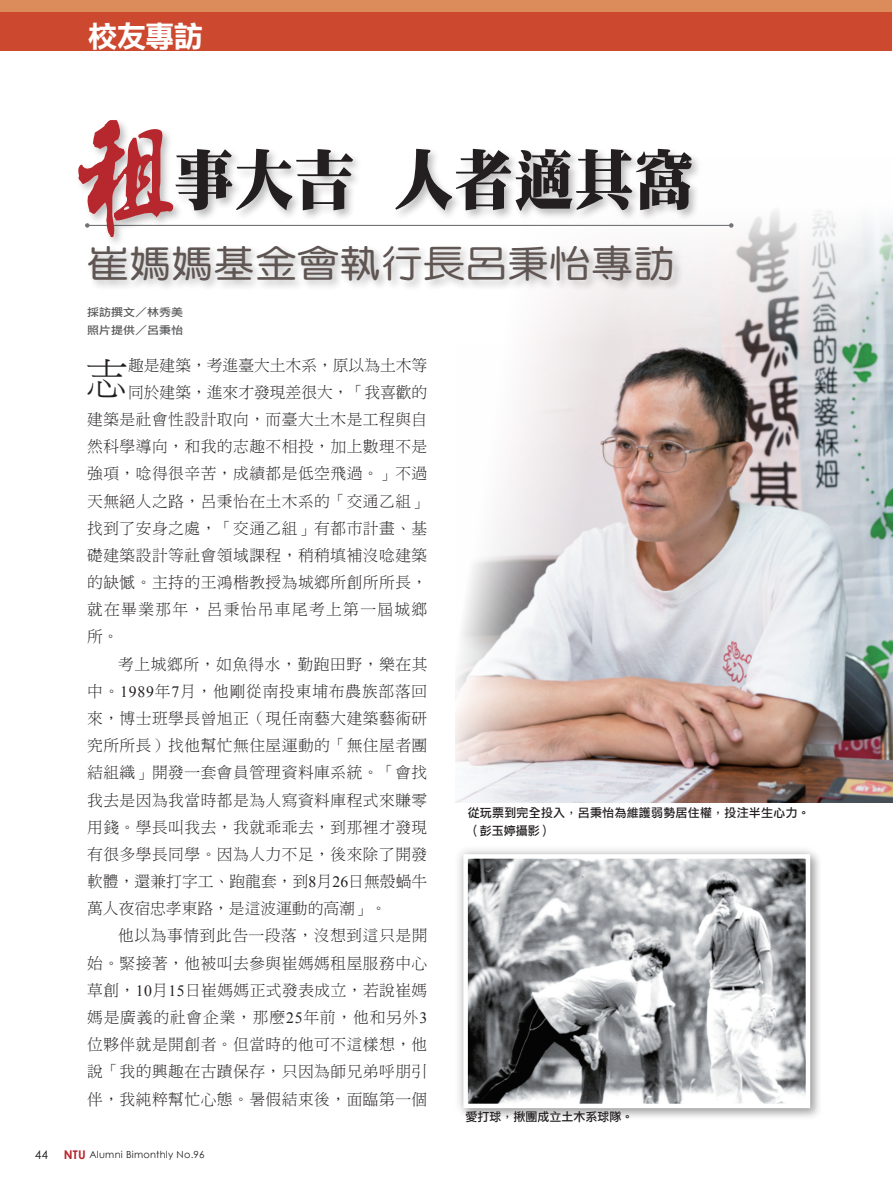
<style>
.page{position:relative;width:893px;height:1191px;background:#fff}
.page>*{position:absolute;margin:0;border:0;box-sizing:border-box;transform-origin:0 0}
.達爾文中標{font:66px "DF Ming Std W12";color:#231f20;scale:.91 1}
.內文字首放大{font:42.75px "DF Ming Std W3";color:#231f20}
.達爾文中標-2{font:37.8px "DF Yuan Std W5";color:#5f5552;scale:1.11 1}
.t1{font:30px "DF Li Hei Std W7";color:#fff}
.內文10_5{font:15.75px/27.2px "DF Ming Std W3";letter-spacing:.03em;color:#231f20;text-align:justify}
.內文字首放大-2{font:15.75px "DF Ming Std W3";letter-spacing:.03em;color:#231f20}
.內文字首放大-3{font:15.75px "DF Ming Std W3";color:#231f20}
.內文字首放大-4{font:15.75px "DF Ming Std W3";letter-spacing:.085em;color:#231f20}
.圖說{font:12px/18px "DF Li Hei Std W5";letter-spacing:.02em;color:#231f20}
.圖說-2{font:12px "DF Li Hei Std W5";color:#231f20}
.t2{font:12px "Century Gothic";color:#231f20}
.作者{font:10.8px "DF Li Hei Std W5";color:#57585a;scale:1.11 1}
.t3{font:9.75px "Century Gothic";letter-spacing:.025em;color:#231f20}
.s1{font-family:"winman tun 100145";font-size:118.8px;color:#b7282e}
.s2{font-family:"Times New Roman"}
.s3{font-weight:700;font-size:12px;color:#b7282e}
</style>
<div class="page">
<div style="left:0;top:0;width:892px;height:51px;background:#cc492f"></div>
<div style="left:0;top:0;width:892px;height:12px;background:#dc8b5a"></div>
<img style="left:455px;top:210px;width:438px;height:592px">
<hr style="left:87px;top:225px;width:644px;height:1px;background:#727477">
<svg style="left:729px;top:223px;width:4px;height:5px"></svg>
<div style="left:76px;top:118px;width:626px;height:130px;background:#231f20;opacity:.3"></div>
<div style="left:86px;top:243px;width:598px;height:49px;background:#231f20;opacity:.3"></div>
<div style="left:460px;top:850px;width:363px;height:271px;background:#fafafa"></div>
<div style="left:454px;top:844px;width:366px;height:273px;background:#231f20;opacity:.27"></div>
<img style="left:468px;top:859px;width:337px;height:244px">
<div style="left:463px;top:854px;width:347px;height:254px;border:4px solid #fff"></div>
<h3 class="t1" style="left:88px;top:20px;width:117px">校友專訪</h3>
<p class="達爾文中標" style="left:66px;top:144px;width:692px"><span class="s1">租</span>事大吉 人者適其窩</p>
<p class="達爾文中標-2" style="left:87px;top:243px;width:531px">崔媽媽基金會執行長呂秉怡專訪</p>
<p class="作者" style="left:87px;top:306px;width:88px">採訪撰文／林秀美</p>
<p class="作者" style="left:87px;top:324px;width:88px">照片提供／呂秉怡</p>
<p class="內文字首放大" style="left:85px;top:355px;width:44px">志</p>
<p class="內文字首放大-3" style="left:128px;top:357px;width:301px">趣是建築，考進臺大土木系，原以為土木等</p>
<p class="內文字首放大-3" style="left:128px;top:384px;width:301px">同於建築，進來才發現差很大，「我喜歡的</p>
<p class="內文字首放大-2" style="left:87px;top:411px;width:342px">建築是社會性設計取向，而臺大土木是工程與自</p>
<p class="內文字首放大-2" style="left:87px;top:438px;width:342px">然科學導向，和我的志趣不相投，加上數理不是</p>
<p class="內文字首放大-2" style="left:87px;top:465px;width:342px">強項，唸得很辛苦，成績都是低空飛過。」不過</p>
<p class="內文字首放大-2" style="left:87px;top:492px;width:342px">天無絕人之路，呂秉怡在土木系的「交通乙組」</p>
<p class="內文字首放大-2" style="left:87px;top:519px;width:342px">找到了安身之處，「交通乙組」有都市計畫、基</p>
<p class="內文字首放大-2" style="left:87px;top:547px;width:342px">礎建築設計等社會領域課程，稍稍填補沒唸建築</p>
<p class="內文字首放大-2" style="left:87px;top:574px;width:342px">的缺憾。主持的王鴻楷教授為城鄉所創所所長，</p>
<p class="內文字首放大-4" style="left:87px;top:601px;width:342px">就在畢業那年，呂秉怡吊車尾考上第一屆城鄉</p>
<p class="內文字首放大-2" style="left:87px;top:628px;width:33px">所。</p>
<p class="內文10_5" style="left:87px;top:650px;width:342px;text-indent:31px">考上城鄉所，如魚得水，勤跑田野，樂在其中。<span class="s2">1989</span>年<span class="s2">7</span>月，他剛從南投東埔布農族部落回來，博士班學長曾旭正（現任南藝大建築藝術研究所所長）找他幫忙無住屋運動的「無住屋者團結組織」開發一套會員管理資料庫系統。「會找我去是因為我當時都是為人寫資料庫程式來賺零用錢。學長叫我去，我就乖乖去，到那裡才發現有很多學長同學。因為人力不足，後來除了開發軟體，還兼打字工、跑龍套，到<span class="s2">8</span>月<span class="s2">26</span>日無殼蝸牛萬人夜宿忠孝東路，是這波運動的高潮」。</p>
<p class="內文10_5" style="left:87px;top:922px;width:342px;text-indent:31px">他以為事情到此告一段落，沒想到這只是開始。緊接著，他被叫去參與崔媽媽租屋服務中心草創，<span class="s2">10</span>月<span class="s2">15</span>日崔媽媽正式發表成立，若說崔媽媽是廣義的社會企業，那麼<span class="s2">25</span>年前，他和另外<span class="s2">3</span>位夥伴就是開創者。但當時的他可不這樣想，他說「我的興趣在古蹟保存，只因為師兄弟呼朋引伴，我純粹幫忙心態。暑假結束後，面臨第一個</p>
<p class="t2" style="left:35px;top:1147px;width:15px">44</p>
<p class="t3" style="left:64px;top:1148px;width:142px"><span class="s3">NTU</span> Alumni Bimonthly No.96</p>
<p class="圖說" style="left:468px;top:803px;width:344px">從玩票到完全投入，呂秉怡為維護弱勢居住權，投注半生心力。（彭玉婷攝影）</p>
<p class="圖說-2" style="left:466px;top:1109px;width:169px">愛打球，揪團成立土木系球隊。</p>
</div>
